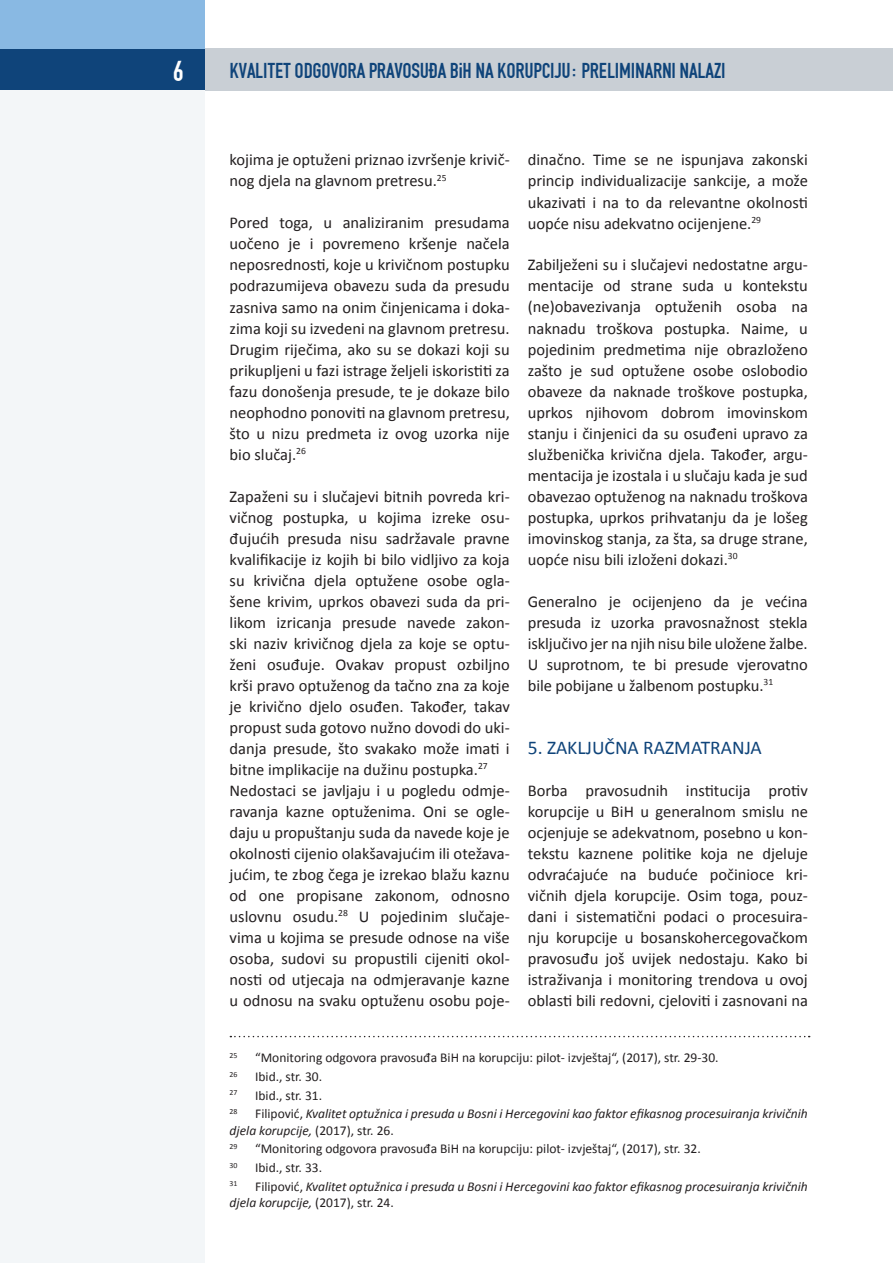
<style>
.page{position:relative;width:893px;height:1263px;background:#fff}
.page>*{position:absolute;margin:0;border:0;box-sizing:border-box;transform-origin:0 0}
.t1{font:30px "H Fette Engschrift";color:#fff}
.t2{font:22.5px "H Fette Engschrift";letter-spacing:-.01em;color:#0f447a}
.t3{font:19.5px "Calibri";color:#0f447a}
.t4{font:16.5px/21px "Calibri";color:#231f20;text-align:justify}
.t5{font:italic 13.5px/16.5px "Calibri";color:#231f20}
.t6{font:13.5px "Calibri";color:#231f20}
.t7{font:7.8px "Calibri";color:#231f20}
.s1{font-style:normal}
</style>
<div class="page">
<div style="left:204px;top:48px;width:689px;height:43px;background:#c9cfd5"></div>
<div style="left:0;top:48px;width:204px;height:43px;background:#0f447a"></div>
<div style="left:0;top:0;width:204px;height:48px;background:#89b9e3"></div>
<div style="left:0;top:91px;width:204px;height:1172px;background:#f3f6f8"></div>
<svg style="left:230px;top:1036px;width:580px;height:1px"></svg>
<h1 class="t1" style="left:173px;top:53px;width:12px">6</h1>
<h2 class="t2" style="left:230px;top:57px;width:498px">KVALITET ODGOVORA PRAVOSU\A BiH NA KORUPCIJU: PRELIMINARNI NALAZI</h2>
<p class="t4" style="left:230px;top:149px;width:282px">kojima je optuženi priznao izvršenje krivič&shy;nog djela na glavnom pretresu.<sup>25</sup></p>
<p class="t4" style="left:230px;top:212px;width:282px">Pored toga, u analiziranim presudama uočeno je i povremeno kršenje načela neposrednosti, koje u krivičnom postupku podrazumijeva obavezu suda da presudu zasniva samo na onim činjenicama i doka&shy;zima koji su izvedeni na glavnom pretresu.<br>Drugim riječima, ako su se dokazi koji su prikupljeni u fazi istrage željeli iskoristiti za fazu donošenja presude, te je dokaze bilo neophodno ponoviti na glavnom pretresu, što u nizu predmeta iz ovog uzorka nije bio slučaj.<sup>26</sup></p>
<p class="t4" style="left:230px;top:485px;width:282px;text-align:left">Zapaženi su i slučajevi bitnih povreda kri&shy;vičnog postupka, u kojima izreke osu&shy;đujućih presuda nisu sadržavale pravne kvalifikacije iz kojih bi bilo vidljivo za koja su krivična djela optužene osobe ogla&shy;šene krivim, uprkos obavezi suda da pri&shy;likom izricanja presude navede zakon&shy;ski naziv krivičnog djela za koje se optu&shy;ženi osuđuje. Ovakav propust ozbiljno krši pravo optuženog da tačno zna za koje je krivično djelo osuđen. Također, takav propust suda gotovo nužno dovodi do uki&shy;danja presude, što svakako može imati i bitne implikacije na dužinu postupka.<sup>27<br></sup>Nedostaci se javljaju i u pogledu odmje&shy;ravanja kazne optuženima. Oni se ogle&shy;daju u propuštanju suda da navede koje je okolnosti cijenio olakšavajućim ili otežava&shy;jućim, te zbog čega je izrekao blažu kaznu od one propisane zakonom, odnosno uslovnu osudu.<sup>28</sup> U pojedinim slučaje&shy;vima u kojima se presude odnose na više osoba, sudovi su propustili cijeniti okol&shy;nosti od utjecaja na odmjeravanje kazne u odnosu na svaku optuženu osobu poje-</p>
<p class="t4" style="left:528px;top:149px;width:282px">dinačno. Time se ne ispunjava zakonski princip individualizacije sankcije, a može ukazivati i na to da relevantne okolnosti uopće nisu adekvatno ocijenjene.<sup>29</sup></p>
<p class="t4" style="left:528px;top:254px;width:282px">Zabilježeni su i slučajevi nedostatne argu&shy;mentacije od strane suda u kontekstu (ne)obavezivanja optuženih osoba na naknadu troškova postupka. Naime, u pojedinim predmetima nije obrazloženo zašto je sud optužene osobe oslobodio obaveze da naknade troškove postupka, uprkos njihovom dobrom imovinskom stanju i činjenici da su osuđeni upravo za službenička krivična djela. Također, argu&shy;mentacija je izostala i u slučaju kada je sud obavezao optuženog na naknadu troškova postupka, uprkos prihvatanju da je lošeg imovinskog stanja, za šta, sa druge strane, uopće nisu bili izloženi dokazi.<sup>30</sup></p>
<p class="t4" style="left:528px;top:590px;width:282px">Generalno je ocijenjeno da je većina presuda iz uzorka pravosnažnost stekla isključivo jer na njih nisu bile uložene žalbe.<br>U suprotnom, te bi presude vjerovatno bile pobijane u žalbenom postupku.<sup>31</sup></p>
<p class="t3" style="left:528px;top:735px;width:128px">5. Zaključna razmatranja</p>
<p class="t4" style="left:528px;top:779px;width:282px">Borba pravosudnih institucija protiv korupcije u BiH u generalnom smislu ne ocjenjuje se adekvatnom, posebno u kon&shy;tekstu kaznene politike koja ne djeluje odvraćajuće na buduće počinioce kri&shy;vičnih djela korupcije. Osim toga, pouz&shy;dani i sistematični podaci o procesuira&shy;nju korupcije u bosanskohercegovačkom pravosuđu još uvijek nedostaju. Kako bi istraživanja i monitoring trendova u ovoj oblasti bili redovni, cjeloviti i zasnovani na</p>
<p class="t7" style="left:230px;top:1050px;width:9px">25</p>
<p class="t6" style="left:255px;top:1049px;width:465px">“Monitoring odgovora pravosuđa BiH na korupciju: pilot- izvještaj“, (2017), str. 29-30.</p>
<p class="t7" style="left:230px;top:1069px;width:9px">26</p>
<p class="t6" style="left:255px;top:1068px;width:69px">Ibid., str. 30.</p>
<p class="t7" style="left:230px;top:1088px;width:9px">27</p>
<p class="t6" style="left:255px;top:1087px;width:69px">Ibid., str. 31.</p>
<p class="t7" style="left:230px;top:1106px;width:9px">28</p>
<p class="t5" style="left:230px;top:1105px;width:580px;text-indent:26px"><span class="s1">Filipović,</span> Kvalitet optužnica i presuda u Bosni i Hercegovini kao faktor efikasnog procesuiranja krivičnih djela korupcije, <span class="s1">(2017), str. 26.</span></p>
<p class="t7" style="left:230px;top:1141px;width:9px">29</p>
<p class="t6" style="left:255px;top:1140px;width:447px">“Monitoring odgovora pravosuđa BiH na korupciju: pilot- izvještaj“, (2017), str. 32.</p>
<p class="t7" style="left:230px;top:1160px;width:9px">30</p>
<p class="t6" style="left:255px;top:1159px;width:69px">Ibid., str. 33.</p>
<p class="t7" style="left:230px;top:1179px;width:9px">31</p>
<p class="t5" style="left:230px;top:1177px;width:580px;text-indent:26px"><span class="s1">Filipović,</span> Kvalitet optužnica i presuda u Bosni i Hercegovini kao faktor efikasnog procesuiranja krivičnih djela korupcije, <span class="s1">(2017), str. 24.</span></p>
</div>
